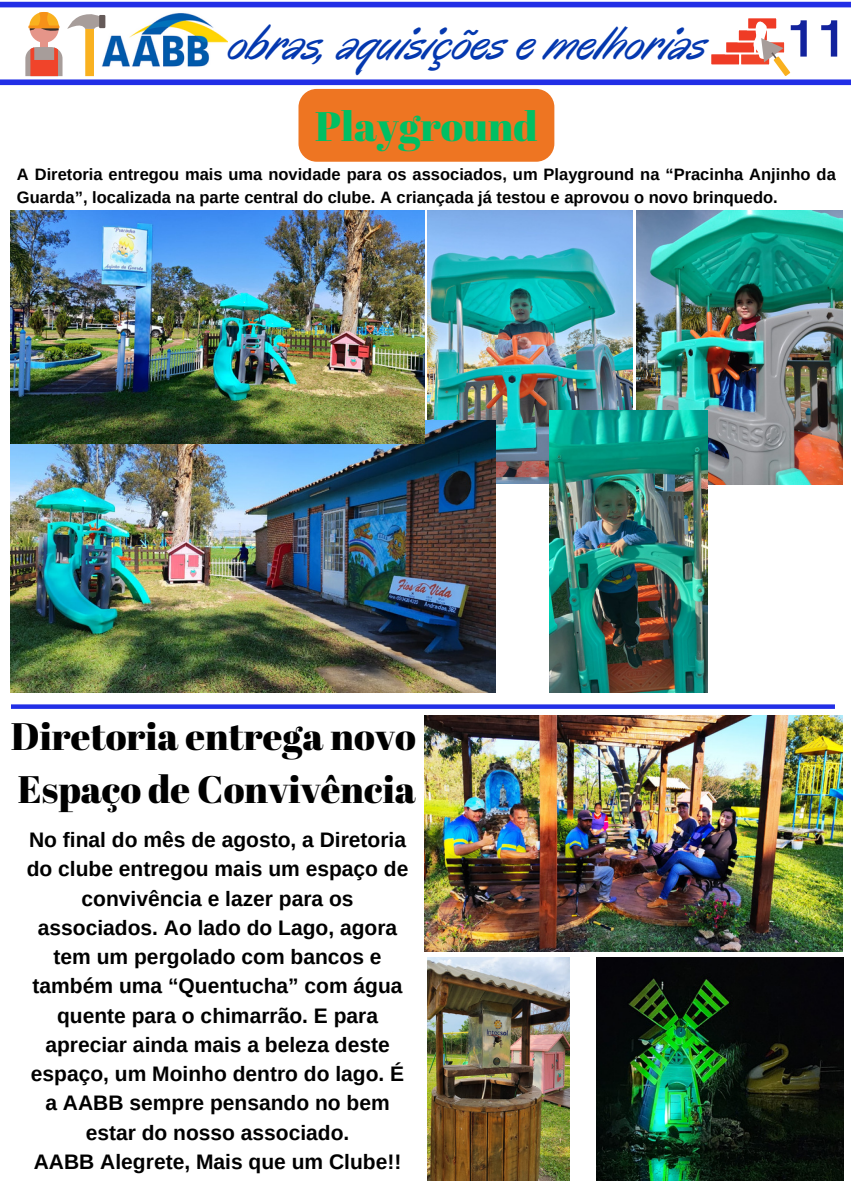
<style>
.page{position:relative;width:851px;height:1191px;background:#fff}
.page>*{position:absolute;margin:0;border:0;box-sizing:border-box;transform-origin:0 0}
.t1{font:700 52.5px "HK Grotesk";color:#12229d}
.t2{font:italic 48px "Oregano";letter-spacing:-.02em;color:#0438af}
.t3{font:41.25px "Abril Fatface";color:#00bf63}
.t4{font:38.25px "Abril Fatface";color:#000}
.t5{font:700 21px/29.2px "Arimo";color:#000;text-align:center}
.t6{font:700 16.5px/22.5px "Arimo";color:#000}
</style>
<div class="page">
<div style="left:30px;top:14px;width:29px;height:29px;background:#e59589;border-radius:50%"></div>
<div style="left:40px;top:42px;width:8px;height:7px;background:#e59589"></div>
<svg style="left:25px;top:47px;width:37px;height:29px"></svg>
<svg style="left:29px;top:12px;width:31px;height:21px"></svg>
<hr style="left:28px;top:26px;width:31px;height:2px;background:#f69119">
<div style="left:710px;top:53px;width:30px;height:12px;background:#ef3b25"></div>
<div style="left:709px;top:52px;width:32px;height:14px;border:2px solid #fff"></div>
<div style="left:740px;top:53px;width:30px;height:12px;background:#f0442a"></div>
<div style="left:739px;top:52px;width:32px;height:14px;border:2px solid #fff"></div>
<div style="left:725px;top:41px;width:30px;height:12px;background:#ef3b25"></div>
<div style="left:724px;top:40px;width:32px;height:14px;border:2px solid #fff"></div>
<div style="left:738px;top:29px;width:29px;height:12px;background:#ef3b25"></div>
<div style="left:737px;top:28px;width:31px;height:14px;border:2px solid #fff"></div>
<div style="left:747px;top:17px;width:30px;height:12px;background:#ef3b25"></div>
<div style="left:746px;top:17px;width:32px;height:13px;border:2px solid #fff"></div>
<svg style="left:753px;top:20px;width:37px;height:56px"></svg>
<img style="left:100px;top:13px;width:128px;height:54px">
<div style="left:99px;top:15px;width:6px;height:13px;background:#655a58"></div>
<svg style="left:67px;top:14px;width:32px;height:15px"></svg>
<div style="left:85px;top:29px;width:9px;height:47px;background:#f9b11f"></div>
<div style="left:0;top:79px;width:850px;height:6px;background:#222fe6"></div>
<div style="left:0;top:2px;width:850px;height:5px;background:#222fe6"></div>
<img style="left:428px;top:210px;width:204px;height:273px">
<img style="left:11px;top:420px;width:484px;height:272px">
<img style="left:11px;top:210px;width:413px;height:233px">
<img style="left:636px;top:210px;width:206px;height:275px">
<img style="left:549px;top:410px;width:158px;height:282px">
<svg style="left:11px;top:704px;width:823px;height:4px;fill:#222fe6"></svg>
<img style="left:596px;top:957px;width:247px;height:223px">
<img style="left:424px;top:715px;width:418px;height:235px">
<img style="left:428px;top:957px;width:141px;height:223px">
<div style="left:298px;top:89px;width:256px;height:73px;background:#ee7522;border-radius:18px"></div>
<p class="t2" style="left:230px;top:14px;width:480px">obras, aquisições e melhorias</p>
<p class="t1" style="left:786px;top:9px;width:62px">11</p>
<p class="t3" style="left:315px;top:97px;width:224px">Playground</p>
<p class="t6" style="left:17px;top:163px;width:820px">A Diretoria entregou mais uma novidade para os associados, um Playground na “Pracinha Anjinho da<br>Guarda”, localizada na parte central do clube. A criançada já testou e aprovou o novo brinquedo.</p>
<p class="t4" style="left:11px;top:709px;width:406px">Diretoria entrega novo</p>
<p class="t4" style="left:18px;top:762px;width:399px">Espaço de Convivência</p>
<p class="t5" style="left:27px;top:825px;width:383px">No final do mês de agosto, a Diretoria do clube entregou mais um espaço de convivência e lazer para os associados. Ao lado do Lago, agora tem um pergolado com bancos e também uma “Quentucha” com água quente para o chimarrão. E para apreciar ainda mais a beleza deste espaço, um Moinho dentro do lago. É a AABB sempre pensando no bem estar do nosso associado.</p>
<p class="t5" style="left:34px;top:1146px;width:369px">AABB Alegrete, Mais que um Clube!!</p>
</div>
